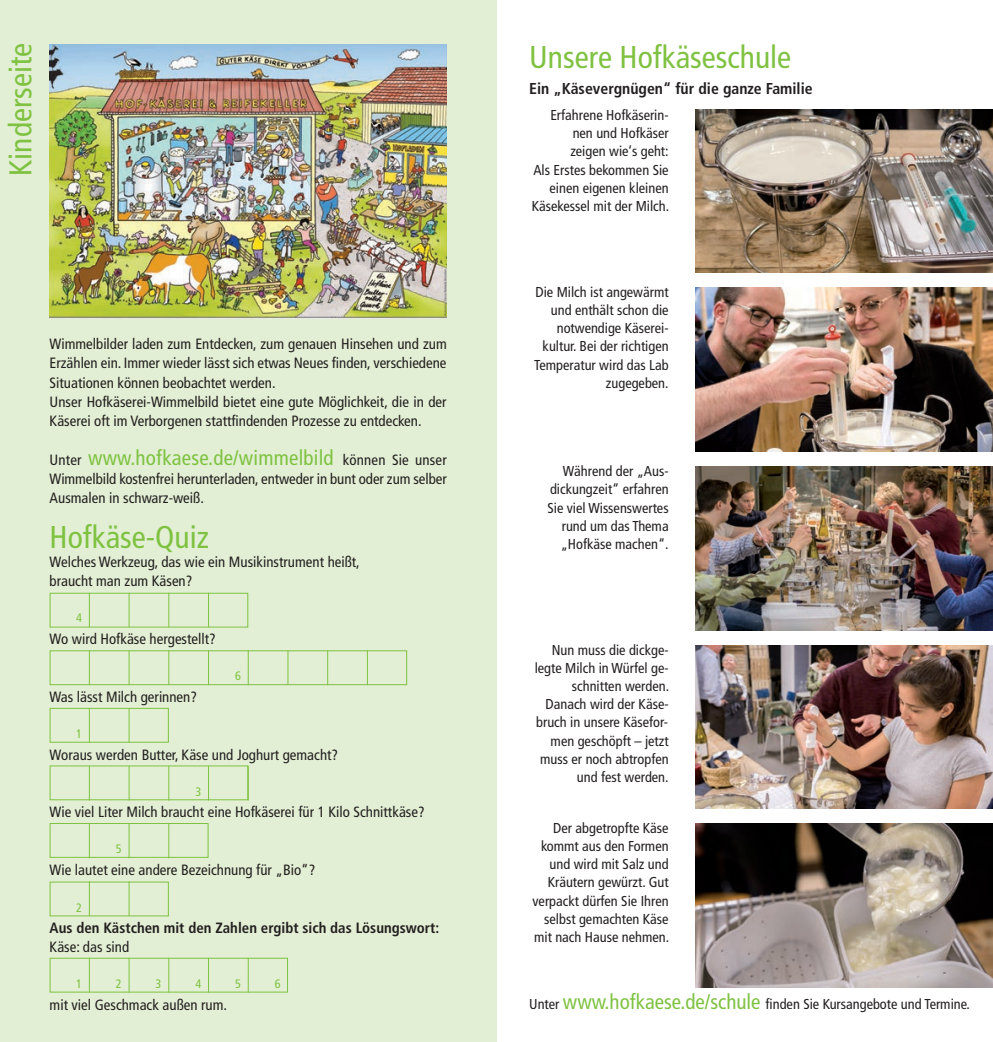
<style>
.page{position:relative;width:993px;height:1042px;background:#fff}
.page>*{position:absolute;margin:0;border:0;box-sizing:border-box;transform-origin:0 0}
.t1{font:condensed 31.5px "Frutiger";color:#7fc241}
.t2{font:condensed 21px "Frutiger";letter-spacing:.01em;color:#7fc241}
.t3{font:700 condensed 15.75px "Frutiger";color:#231f20}
.t4{font:condensed 14.88px/19.2px "Frutiger";color:#231f20}
.t5{font:700 condensed 14.88px "Frutiger";color:#231f20}
.t6{font:condensed 14.35px/18.2px "Frutiger";color:#231f20;text-align:right}
.t7{font:condensed 12.25px "Frutiger";color:#7fc241}
.s1{font-size:14.88px;color:#231f20}
.s2{font-size:21px;color:#7fc241}
</style>
<div class="page">
<div style="left:0;top:0;width:496px;height:1042px;background:#e2efd4"></div>
<img style="left:50px;top:45px;width:396px;height:273px">
<div style="left:50px;top:593px;width:198px;height:34px;border:1px solid #7fc241"></div>
<div style="left:50px;top:765px;width:198px;height:35px;border:1px solid #7fc241"></div>
<div style="left:50px;top:708px;width:119px;height:34px;border:1px solid #7fc241"></div>
<div style="left:50px;top:823px;width:158px;height:35px;border:1px solid #7fc241"></div>
<div style="left:50px;top:958px;width:238px;height:34px;border:1px solid #7fc241"></div>
<div style="left:50px;top:650px;width:357px;height:35px;border:1px solid #7fc241"></div>
<hr style="left:89px;top:593px;width:1px;height:34px;background:#7fc241">
<hr style="left:89px;top:650px;width:1px;height:35px;background:#7fc241">
<hr style="left:89px;top:708px;width:1px;height:35px;background:#7fc241">
<hr style="left:89px;top:766px;width:1px;height:34px;background:#7fc241">
<hr style="left:89px;top:823px;width:1px;height:35px;background:#7fc241">
<hr style="left:89px;top:881px;width:1px;height:35px;background:#7fc241">
<hr style="left:89px;top:958px;width:1px;height:34px;background:#7fc241">
<hr style="left:129px;top:650px;width:1px;height:35px;background:#7fc241">
<hr style="left:129px;top:708px;width:1px;height:35px;background:#7fc241">
<hr style="left:129px;top:766px;width:1px;height:34px;background:#7fc241">
<hr style="left:129px;top:823px;width:1px;height:35px;background:#7fc241">
<hr style="left:129px;top:881px;width:1px;height:35px;background:#7fc241">
<hr style="left:129px;top:958px;width:1px;height:34px;background:#7fc241">
<hr style="left:168px;top:650px;width:1px;height:35px;background:#7fc241">
<hr style="left:168px;top:766px;width:1px;height:34px;background:#7fc241">
<hr style="left:168px;top:823px;width:1px;height:35px;background:#7fc241">
<hr style="left:168px;top:958px;width:1px;height:34px;background:#7fc241">
<hr style="left:208px;top:650px;width:1px;height:35px;background:#7fc241">
<hr style="left:208px;top:766px;width:1px;height:34px;background:#7fc241">
<hr style="left:208px;top:958px;width:1px;height:34px;background:#7fc241">
<hr style="left:248px;top:650px;width:1px;height:35px;background:#7fc241">
<hr style="left:248px;top:766px;width:1px;height:34px;background:#7fc241">
<hr style="left:287px;top:650px;width:1px;height:35px;background:#7fc241">
<hr style="left:327px;top:650px;width:1px;height:35px;background:#7fc241">
<hr style="left:367px;top:650px;width:1px;height:35px;background:#7fc241">
<hr style="left:248px;top:958px;width:1px;height:34px;background:#7fc241">
<hr style="left:129px;top:593px;width:1px;height:34px;background:#7fc241">
<hr style="left:168px;top:593px;width:1px;height:34px;background:#7fc241">
<hr style="left:208px;top:593px;width:1px;height:34px;background:#7fc241">
<img style="left:695px;top:109px;width:297px;height:164px">
<img style="left:695px;top:288px;width:297px;height:163px">
<img style="left:695px;top:466px;width:297px;height:164px">
<img style="left:695px;top:645px;width:297px;height:164px">
<img style="left:695px;top:823px;width:297px;height:164px">
<h1 class="t1" style="left:8px;top:176px;width:134px;rotate:-90deg">Kinderseite</h1>
<p class="t4" style="left:50px;top:335px;width:398px">Wimmelbilder laden zum Entdecken, zum genauen Hinsehen und zum Erzählen ein. Immer wieder lässt sich etwas Neues finden, verschiedene Situationen können beobachtet werden.<br>Unser Hofkäserei-Wimmelbild bietet eine gute Möglichkeit, die in der Käserei oft im Verborgenen stattfindenden Prozesse zu entdecken.</p>
<h2 class="t2" style="left:50px;top:449px;width:398px"><span class="s1">Unter</span> www.hofkaese.de/wimmelbild <span class="s1">können Sie unser</span></h2>
<p class="t4" style="left:50px;top:470px;width:398px">Wimmelbild kostenfrei herunterladen, entweder in bunt oder zum selber<br>Ausmalen in schwarz-weiß.</p>
<h1 class="t1" style="left:50px;top:524px;width:161px">Hofkäse-Quiz</h1>
<p class="t4" style="left:50px;top:553px;width:312px">Welches Werkzeug, das wie ein Musikinstrument heißt, braucht man zum Käsen?</p>
<p class="t7" style="left:76px;top:613px;width:7px">4</p>
<p class="t4" style="left:50px;top:630px;width:168px">Wo wird Hofkäse hergestellt?</p>
<p class="t4" style="left:50px;top:688px;width:149px">Was lässt Milch gerinnen?</p>
<p class="t7" style="left:76px;top:729px;width:7px">1</p>
<p class="t7" style="left:235px;top:670px;width:7px">6</p>
<p class="t4" style="left:50px;top:746px;width:290px">Woraus werden Butter, Käse und Joghurt gemacht?</p>
<p class="t7" style="left:195px;top:786px;width:7px">3</p>
<p class="t4" style="left:50px;top:804px;width:376px">Wie viel Liter Milch braucht eine Hofkäserei für 1 Kilo Schnittkäse?</p>
<p class="t7" style="left:116px;top:844px;width:7px">5</p>
<p class="t4" style="left:50px;top:861px;width:267px">Wie lautet eine andere Bezeichnung für „Bio“?</p>
<p class="t7" style="left:76px;top:902px;width:7px">2</p>
<p class="t5" style="left:50px;top:922px;width:391px">Aus den Kästchen mit den Zahlen ergibt sich das Lösungswort:</p>
<p class="t4" style="left:50px;top:938px;width:81px">Käse: das sind</p>
<p class="t7" style="left:76px;top:979px;width:7px">1</p>
<p class="t7" style="left:116px;top:979px;width:7px">2</p>
<p class="t7" style="left:156px;top:979px;width:7px">3</p>
<p class="t7" style="left:195px;top:979px;width:7px">4</p>
<p class="t7" style="left:235px;top:979px;width:7px">5</p>
<p class="t7" style="left:275px;top:979px;width:7px">6</p>
<p class="t4" style="left:50px;top:996px;width:179px">mit viel Geschmack außen rum.</p>
<h1 class="t1" style="left:529px;top:45px;width:263px">Unsere Hofkäseschule</h1>
<p class="t3" style="left:529px;top:82px;width:285px">Ein „Käsevergnügen“ für die ganze Familie</p>
<p class="t6" style="left:531px;top:107px;width:139px">Erfahrene Hofkäserin&shy;nen und Hofkäser<br>zeigen wie‘s geht:<br>Als Erstes bekommen Sie einen eigenen kleinen<br>Käsekessel mit der Milch.</p>
<p class="t6" style="left:534px;top:284px;width:136px">Die Milch ist angewärmt und enthält schon die notwendige Käserei&shy;kultur. Bei der richtigen<br>Temperatur wird das Lab zugegeben.</p>
<p class="t6" style="left:547px;top:463px;width:123px">Während der „Aus&shy;dickungzeit“ erfahren<br>Sie viel Wissenswertes rund um das Thema „Hofkäse machen“.</p>
<p class="t6" style="left:534px;top:642px;width:136px">Nun muss die dickge&shy;legte Milch in Würfel ge&shy;schnitten werden.<br>Danach wird der Käse&shy;bruch in unsere Käsefor&shy;men geschöpft – jetzt muss er noch abtropfen und fest werden.</p>
<p class="t6" style="left:532px;top:820px;width:138px">Der abgetropfte Käse kommt aus den Formen und wird mit Salz und<br>Kräutern gewürzt. Gut verpackt dürfen Sie Ihren selbst gemachten Käse mit nach Hause nehmen.</p>
<p class="t6" style="left:529px;top:996px;width:442px">Unter <span class="s2">www.hofkaese.de/schule</span> finden Sie Kursangebote und Termine.</p>
</div>
